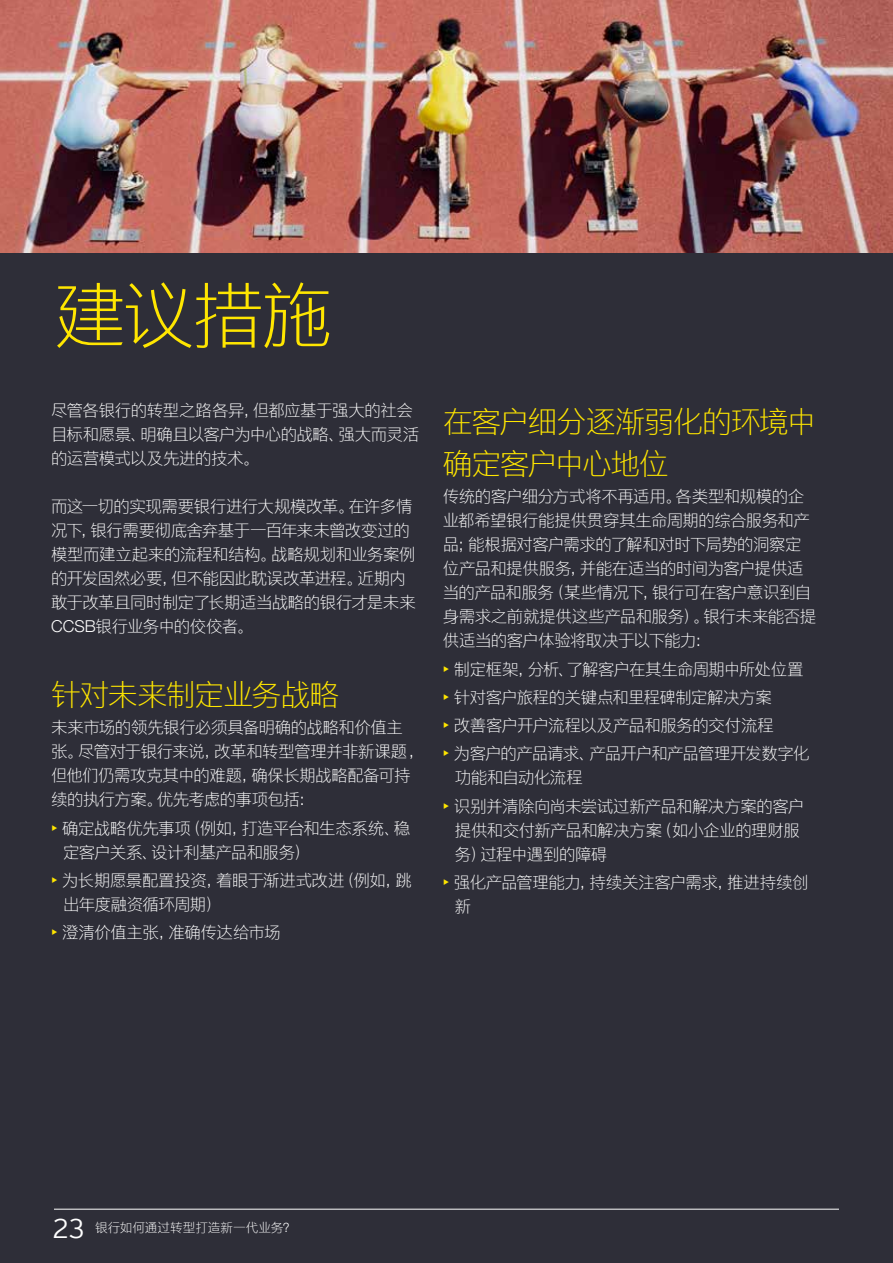
<style>
.page{position:relative;width:893px;height:1263px;background:#2e2e38}
.page>*{position:absolute;margin:0;border:0;box-sizing:border-box;transform-origin:0 0}
.t1{font:72px "M Ying Hei PRC W3";color:#ffe600}
.t2{font:30px/42px "M Ying Hei PRC W3";letter-spacing:-.05em;color:#ffe600}
.t3{font:16.5px/24px "M Ying Hei PRC W3";letter-spacing:-.035em;color:#fff}
.t4{font:12.75px "M Ying Hei PRC W3";letter-spacing:-.015em;color:#fff}
.s1{font-family:"EY Interstate";font-weight:300;color:#ffe600}
.s2{font-family:"EY Interstate";font-weight:300;font-size:27px}
</style>
<div class="page">
<hr style="left:54px;top:1209px;width:785px;height:1px;background:#fff">
<img style="left:0;top:0;width:893px;height:252px">
<h1 class="t1" style="left:54px;top:271px;width:280px">建议措施</h1>
<p class="t3" style="left:51px;top:398px;width:370px">尽管各银行的转型之路各异，但都应基于强大的社会目标和愿景、明确且以客户为中心的战略、强大而灵活的运营模式以及先进的技术。</p>
<p class="t3" style="left:51px;top:494px;width:366px">而这一切的实现需要银行进行大规模改革。在许多情况下，银行需要彻底舍弃基于一百年来未曾改变过的模型而建立起来的流程和结构。战略规划和业务案例的开发固然必要，但不能因此耽误改革进程。近期内敢于改革且同时制定了长期适当战略的银行才是未来<br>CCSB银行业务中的佼佼者。</p>
<h2 class="t2" style="left:51px;top:673px;width:290px">针对未来制定业务战略</h2>
<p class="t3" style="left:51px;top:715px;width:375px">未来市场的领先银行必须具备明确的战略和价值主<br>张。尽管对于银行来说，改革和转型管理并非新课题 ，但他们仍需攻克其中的难题，确保长期战略配备可持续的执行方案。优先考虑的事项包括：</p>
<p class="t3" style="left:63px;top:816px;width:349px;text-indent:-12px"><span class="s1">•</span> 确定战略优先事项（例如，打造平台和生态系统、稳定客户关系、设计利基产品和服务）</p>
<p class="t3" style="left:63px;top:868px;width:351px;text-indent:-12px"><span class="s1">•</span> 为长期愿景配置投资，着眼于渐进式改进（例如，跳出年度融资循环周期）</p>
<p class="t3" style="left:51px;top:920px;width:231px"><span class="s1">•</span> 澄清价值主张，准确传达给市场</p>
<h2 class="t2" style="left:443px;top:400px;width:375px">在客户细分逐渐弱化的环境中确定客户中心地位</h2>
<p class="t3" style="left:443px;top:484px;width:375px">传统的客户细分方式将不再适用。各类型和规模的企业都希望银行能提供贯穿其生命周期的综合服务和产品；能根据对客户需求的了解和对时下局势的洞察定位产品和提供服务，并能在适当的时间为客户提供适当的产品和服务（某些情况下，银行可在客户意识到自身需求之前就提供这些产品和服务）。银行未来能否提供适当的客户体验将取决于以下能力：</p>
<p class="t3" style="left:443px;top:657px;width:362px"><span class="s1">•</span> 制定框架，分析、了解客户在其生命周期中所处位置</p>
<p class="t3" style="left:443px;top:685px;width:331px"><span class="s1">•</span> 针对客户旅程的关键点和里程碑制定解决方案</p>
<p class="t3" style="left:443px;top:713px;width:333px"><span class="s1">•</span> 改善客户开户流程以及产品和服务的交付流程</p>
<p class="t3" style="left:455px;top:741px;width:356px;text-indent:-12px"><span class="s1">•</span> 为客户的产品请求、产品开户和产品管理开发数字化功能和自动化流程</p>
<p class="t3" style="left:455px;top:794px;width:351px;text-indent:-12px"><span class="s1">•</span> 识别并清除向尚未尝试过新产品和解决方案的客户提供和交付新产品和解决方案（如小企业的理财服务）过程中遇到的障碍</p>
<p class="t3" style="left:455px;top:870px;width:355px;text-indent:-12px"><span class="s1">•</span> 强化产品管理能力，持续关注客户需求，推进持续创新</p>
<p class="t4" style="left:52px;top:1219px;width:244px"><span class="s2">23</span> 银行如何通过转型打造新一代业务？</p>
</div>
